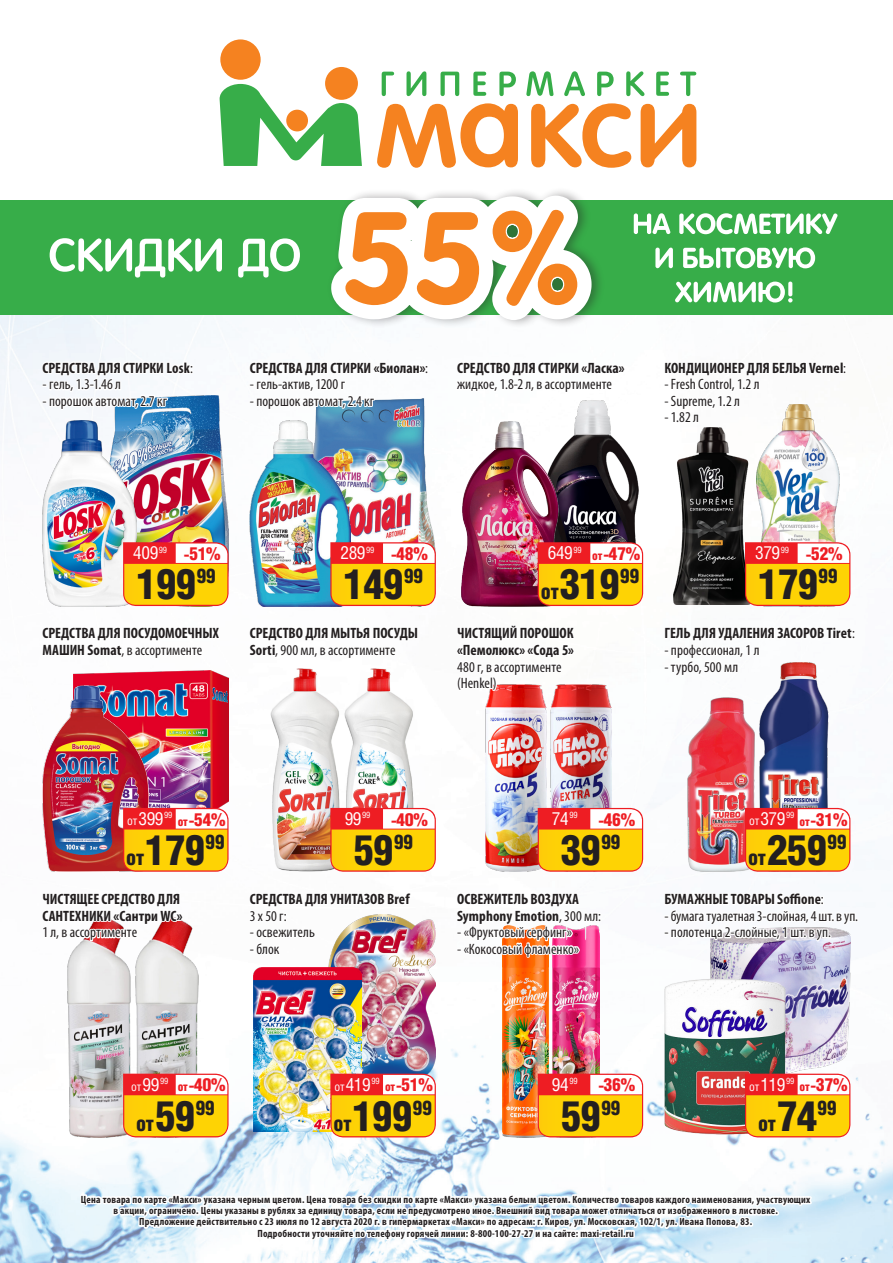
<style>
.page{position:relative;width:893px;height:1263px;background:#fff}
.page>*{position:absolute;margin:0;border:0;box-sizing:border-box;transform-origin:0 0}
.Новая_Цена{font:900 42px "Helios Cond";letter-spacing:-.03em;color:#231f20}
.Новая_Цена-2{font:900 21px "Helios Cond";color:#231f20}
.Новая_Старая{font:900 18px "Helios Cond";letter-spacing:-.02em;color:#ee1d23}
.Новая_Старая-2{font:18px "Helios Cond C";letter-spacing:-.025em;color:#fff}
.Скидка{font:900 18px "Helios Cond";letter-spacing:-.02em;color:#ee1d23}
.Наименование{font:700 condensed 15px/16.5px "Myriad Pro";color:#231f20}
.Наименование-2{font:condensed 15px/16.5px "Myriad Pro";letter-spacing:.005em;color:#231f20}
.Новая_Старая-3{font:12px "Helios Cond C";color:#fff}
.t1{font:700 condensed 10.5px "Myriad Pro";letter-spacing:.02em;color:#231f20}
.s1{font-weight:400}
.s2{font-weight:700}
.s3{font-size:12px;color:#ee1d23}
.s4{font-size:12px}
.s5{font-size:21px}
.s6{font-family:"Helios Cond C";font-weight:400;font-size:12px;color:#fff}
.s7{font-family:"Helios Cond C";font-weight:400;font-size:12px}
.s8{font-family:"Helios Cond C";font-weight:400;color:#fff}
.s9{color:#ee1d23}
.s10{font-size:18px}
.s11{font-size:42px}
</style>
<div class="page">
<img style="left:0;top:315px;width:893px;height:948px">
<svg style="left:219px;top:84px;width:143px;height:82px"></svg>
<div style="left:220px;top:39px;width:41px;height:41px;background:#f58220;border-radius:50%"></div>
<div style="left:325px;top:67px;width:33px;height:33px;background:#f58220;border-radius:50%"></div>
<svg style="left:377px;top:103px;width:319px;height:65px"></svg>
<svg style="left:382px;top:71px;width:314px;height:25px"></svg>
<div style="left:0;top:201px;width:893px;height:114px;background:#37ad49"></div>
<svg style="left:675px;top:282px;width:117px;height:20px"></svg>
<svg style="left:655px;top:247px;width:160px;height:21px"></svg>
<svg style="left:634px;top:213px;width:203px;height:21px"></svg>
<img style="left:148px;top:692px;width:81px;height:116px">
<img style="left:560px;top:401px;width:79px;height:141px">
<img style="left:710px;top:960px;width:140px;height:112px">
<img style="left:664px;top:979px;width:122px;height:93px">
<img style="left:688px;top:698px;width:67px;height:103px">
<img style="left:759px;top:694px;width:69px;height:107px">
<svg style="left:663px;top:801px;width:195px;height:159px"></svg>
<img style="left:674px;top:433px;width:78px;height:109px">
<img style="left:756px;top:433px;width:85px;height:109px">
<svg style="left:663px;top:542px;width:192px;height:152px"></svg>
<svg style="left:663px;top:347px;width:184px;height:86px"></svg>
<img style="left:553px;top:971px;width:46px;height:101px">
<img style="left:502px;top:971px;width:47px;height:101px">
<img style="left:43px;top:692px;width:105px;height:116px">
<img style="left:351px;top:423px;width:85px;height:113px">
<img style="left:250px;top:423px;width:101px;height:113px">
<img style="left:137px;top:423px;width:92px;height:113px">
<img style="left:43px;top:423px;width:94px;height:113px">
<svg style="left:41px;top:536px;width:188px;height:156px"></svg>
<img style="left:328px;top:960px;width:108px;height:112px">
<img style="left:253px;top:967px;width:108px;height:105px">
<img style="left:344px;top:695px;width:70px;height:113px">
<img style="left:270px;top:695px;width:70px;height:113px">
<img style="left:247px;top:808px;width:189px;height:152px">
<svg style="left:247px;top:536px;width:189px;height:159px"></svg>
<img style="left:461px;top:423px;width:99px;height:119px">
<svg style="left:41px;top:191px;width:586px;height:232px"></svg>
<img style="left:136px;top:968px;width:62px;height:104px">
<img style="left:68px;top:968px;width:64px;height:169px">
<svg style="left:41px;top:808px;width:188px;height:160px"></svg>
<img style="left:551px;top:694px;width:60px;height:107px">
<img style="left:485px;top:694px;width:61px;height:107px">
<svg style="left:454px;top:801px;width:189px;height:170px"></svg>
<svg style="left:455px;top:542px;width:188px;height:152px"></svg>
<svg style="left:79px;top:1072px;width:771px;height:191px"></svg>
<p class="Наименование" style="left:43px;top:359px;width:152px">СРЕДСТВА ДЛЯ СТИРКИ Losk<span class="s1">:</span></p>
<p class="Наименование-2" style="left:43px;top:376px;width:80px">- гель, 1.3-1.46 л</p>
<p class="Наименование-2" style="left:43px;top:392px;width:126px">- порошок автомат, 2.7 кг</p>
<p class="Наименование" style="left:250px;top:359px;width:180px">СРЕДСТВА ДЛЯ СТИРКИ «Биолан»<span class="s1">:</span></p>
<p class="Наименование-2" style="left:250px;top:376px;width:97px">- гель-актив, 1200 г</p>
<p class="Наименование-2" style="left:250px;top:392px;width:126px">- порошок автомат, 2.4 кг</p>
<p class="Наименование-2" style="left:457px;top:359px;width:169px"><span class="s2">СРЕДСТВО ДЛЯ СТИРКИ «Ласка» </span>жидкое, 1.8-2 л, в ассортименте</p>
<p class="Наименование" style="left:664px;top:359px;width:183px">КОНДИЦИОНЕР ДЛЯ БЕЛЬЯ Vernel<span class="s1">:</span></p>
<p class="Наименование-2" style="left:664px;top:376px;width:96px">- Fresh Control, 1.2 л</p>
<p class="Наименование-2" style="left:664px;top:392px;width:77px">- Supreme, 1.2 л</p>
<p class="Наименование-2" style="left:664px;top:409px;width:36px">- 1.82 л</p>
<p class="Новая_Старая-2" style="left:132px;top:542px;width:36px"><span class="s3">.</span>409<sup>99</sup></p>
<p class="Скидка" style="left:184px;top:543px;width:39px">-51%</p>
<p class="Новая_Старая-2" style="left:340px;top:542px;width:36px"><span class="s3">.</span>289<sup>99</sup></p>
<p class="Скидка" style="left:391px;top:543px;width:39px">-48%</p>
<p class="Новая_Старая-2" style="left:547px;top:542px;width:36px"><span class="s3">.</span>649<sup>99</sup></p>
<p class="Скидка" style="left:592px;top:543px;width:50px"><span class="s4">от</span>-47%</p>
<p class="Новая_Старая-2" style="left:754px;top:542px;width:36px"><span class="s3">.</span>379<sup>99</sup></p>
<p class="Скидка" style="left:806px;top:543px;width:39px">-52%</p>
<p class="Новая_Цена" style="left:136px;top:560px;width:81px">199<sup>99</sup></p>
<p class="Новая_Цена" style="left:343px;top:560px;width:81px">149<sup>99</sup></p>
<p class="Новая_Цена" style="left:541px;top:560px;width:100px"><span class="s5">от</span>319<sup>99</sup></p>
<p class="Новая_Цена" style="left:758px;top:560px;width:81px">179<sup>99</sup></p>
<p class="Наименование" style="left:43px;top:625px;width:178px">СРЕДСТВА ДЛЯ ПОСУДОМОЕЧНЫХ<br>МАШИН Somat<span class="s1">, в ассортименте</span></p>
<p class="Наименование" style="left:250px;top:625px;width:170px">СРЕДСТВО ДЛЯ МЫТЬЯ ПОСУДЫ<br>Sorti<span class="s1">, 900 мл, в ассортименте</span></p>
<p class="Наименование" style="left:457px;top:625px;width:118px">ЧИСТЯЩИЙ ПОРОШОК «Пемолюкс» «Сода 5»</p>
<p class="Наименование-2" style="left:457px;top:658px;width:106px">480 г, в ассортименте</p>
<p class="Наименование-2" style="left:457px;top:675px;width:41px">(Henkel)</p>
<p class="Наименование" style="left:664px;top:625px;width:192px">ГЕЛЬ ДЛЯ УДАЛЕНИЯ ЗАСОРОВ Tiret<span class="s1">:</span></p>
<p class="Наименование-2" style="left:664px;top:642px;width:96px">- профессионал, 1 л</p>
<p class="Наименование-2" style="left:664px;top:658px;width:75px">- турбо, 500 мл</p>
<p class="Новая_Старая" style="left:127px;top:809px;width:100px"><span class="s6">от</span><span class="s7">.</span><span class="s8">399</span><sup>99</sup> <span class="s4">от</span>-54%</p>
<p class="Новая_Старая-2" style="left:344px;top:808px;width:28px"><span class="s3">.</span>99<sup>99</sup></p>
<p class="Скидка" style="left:391px;top:809px;width:39px">-40%</p>
<p class="Новая_Старая-2" style="left:551px;top:808px;width:28px"><span class="s3">.</span>74<sup>99</sup></p>
<p class="Скидка" style="left:598px;top:809px;width:39px">-46%</p>
<p class="Новая_Старая" style="left:749px;top:809px;width:100px"><span class="s6">от</span><span class="s7">.</span><span class="s8">379</span><sup>99</sup> <span class="s4">от</span>-31%</p>
<p class="Новая_Цена" style="left:126px;top:826px;width:100px"><span class="s5">от</span>179<sup>99</sup></p>
<p class="Новая_Цена" style="left:353px;top:826px;width:62px">59<sup>99</sup></p>
<p class="Новая_Цена" style="left:560px;top:826px;width:62px">39<sup>99</sup></p>
<p class="Новая_Цена" style="left:748px;top:826px;width:100px"><span class="s5">от</span>259<sup>99</sup></p>
<p class="Наименование" style="left:43px;top:891px;width:141px">ЧИСТЯЩЕЕ СРЕДСТВО ДЛЯ<br>САНТЕХНИКИ «Сантри WC»</p>
<p class="Наименование-2" style="left:43px;top:924px;width:96px">1 л, в ассортименте</p>
<p class="Наименование" style="left:250px;top:891px;width:161px">СРЕДСТВА ДЛЯ УНИТАЗОВ Bref<br><span class="s1">3 х 50 г:</span></p>
<p class="Наименование-2" style="left:250px;top:924px;width:67px">- освежитель</p>
<p class="Наименование-2" style="left:250px;top:940px;width:31px">- блок</p>
<p class="Наименование" style="left:457px;top:891px;width:145px">ОСВЕЖИТЕЛЬ ВОЗДУХА<br>Symphony Emotion<span class="s1">, 300 мл:</span></p>
<p class="Наименование-2" style="left:457px;top:924px;width:117px">- «Фруктовый серфинг»</p>
<p class="Наименование-2" style="left:457px;top:940px;width:124px">- «Кокосовый фламенко»</p>
<p class="Наименование" style="left:664px;top:891px;width:161px">БУМАЖНЫЕ ТОВАРЫ Soffione<span class="s1">:</span></p>
<p class="Наименование-2" style="left:664px;top:907px;width:195px">- бумага туалетная 3-слойная, 4 шт. в уп.</p>
<p class="Наименование-2" style="left:664px;top:924px;width:168px">- полотенца 2-слойные, 1 шт. в уп.</p>
<p class="Новая_Старая-3" style="left:131px;top:1079px;width:39px">от<span class="s9">.</span><span class="s10">99</span><sup>99</sup></p>
<p class="Скидка" style="left:178px;top:1074px;width:50px"><span class="s4">от</span>-40%</p>
<p class="Новая_Цена-2" style="left:136px;top:1111px;width:80px">от<span class="s11">59</span><sup>99</sup></p>
<p class="Новая_Старая" style="left:334px;top:1074px;width:100px"><span class="s6">от</span><span class="s7">.</span><span class="s8">419</span><sup>99</sup> <span class="s4">от</span>-51%</p>
<p class="Новая_Цена" style="left:334px;top:1092px;width:100px"><span class="s5">от</span>199<sup>99</sup></p>
<p class="Новая_Старая-2" style="left:551px;top:1073px;width:28px"><span class="s3">.</span>94<sup>99</sup></p>
<p class="Скидка" style="left:598px;top:1074px;width:39px">-36%</p>
<p class="Новая_Цена" style="left:560px;top:1092px;width:62px">59<sup>99</sup></p>
<p class="Новая_Старая" style="left:749px;top:1074px;width:100px"><span class="s6">от</span><span class="s7">.</span><span class="s8">119</span><sup>99</sup> <span class="s4">от</span>-37%</p>
<p class="Новая_Цена-2" style="left:758px;top:1111px;width:80px">от<span class="s11">74</span><sup>99</sup></p>
<p class="t1" style="left:81px;top:1193px;width:731px">Цена товара по карте «Макси» указана черным цветом. Цена товара без скидки по карте «Макси» указана белым цветом. Количество товаров каждого наименования, участвующих</p>
<p class="t1" style="left:113px;top:1204px;width:666px">в акции, ограничено. Цены указаны в рублях за единицу товара, если не предусмотрено иное. Внешний вид товара может отличаться от изображенного в листовке.</p>
<p class="t1" style="left:139px;top:1215px;width:614px">Предложение действительно с 23 июля по 12 августа 2020 г. в гипермаркетах «Макси» по адресам: г. Киров, ул. Московская, 102/1, ул. Ивана Попова, 83.</p>
<p class="t1" style="left:258px;top:1226px;width:378px">Подробности уточняйте по телефону горячей линии: 8-800-100-27-27 и на сайте: maxi-retail.ru</p>
</div>
